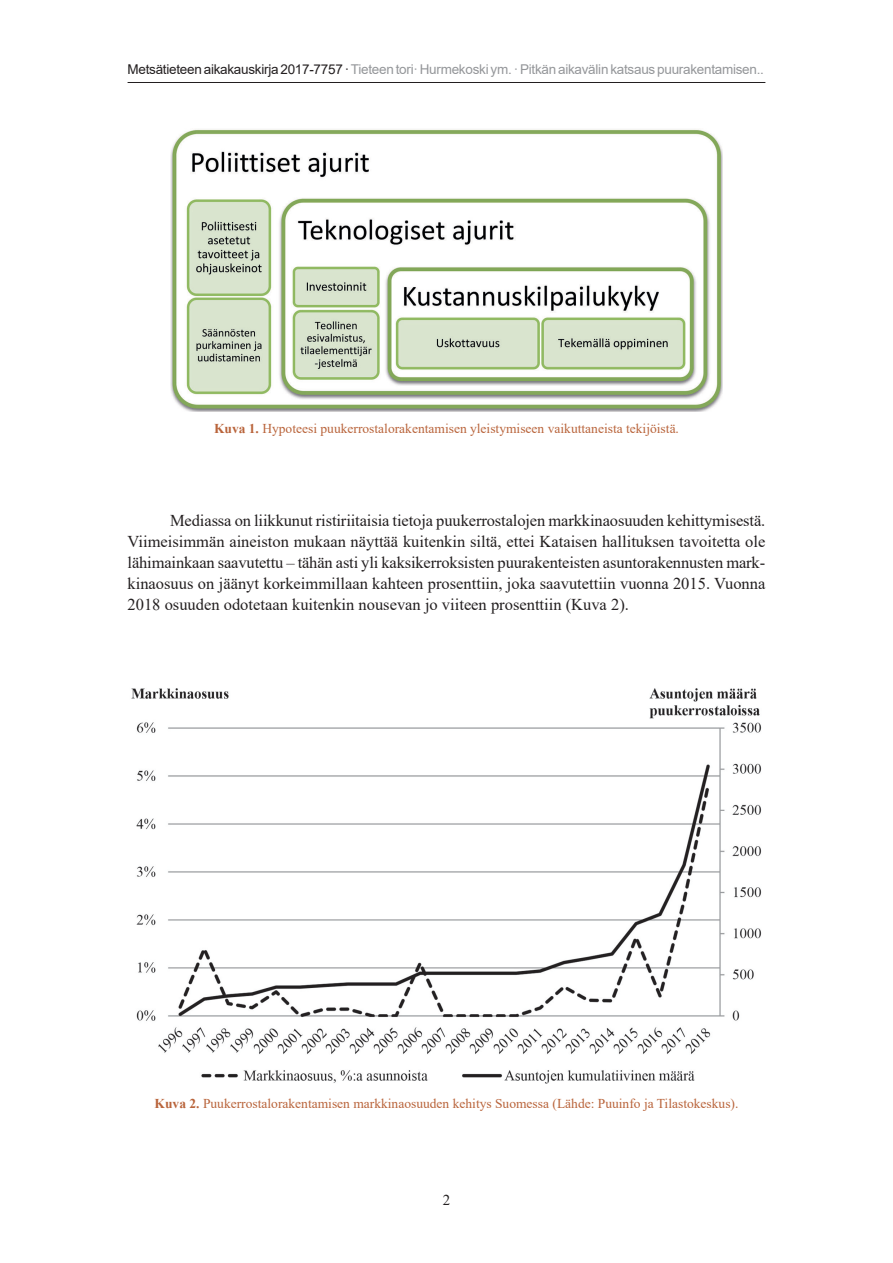
<style>
.page{position:relative;width:893px;height:1263px;background:#fff}
.page>*{position:absolute;margin:0;border:0;box-sizing:border-box;transform-origin:0 0}
.body-text{font:16.5px/21px "Times New Roman";color:#231f20;text-align:justify}
.t1{font:15px "Times New Roman";color:#231f20}
.fig-caption{font:13.5px "Times New Roman";color:#b9643b}
.t2{font:13.5px "Arial";letter-spacing:-.02em;color:#949699}
.s1{color:#231f20}
.s2{font-weight:700}
</style>
<div class="page">
<hr style="left:128px;top:82px;width:637px;height:1px;background:#231f20">
<img style="left:131px;top:688px;width:631px;height:396px">
<img style="left:170px;top:129px;width:553px;height:282px">
<p class="t2" style="left:128px;top:60px;width:638px"><span class="s1">Metsätieteen aikakauskirja 2017-7757 ·</span> Tieteen tori· Hurmekoski ym. · Pitkän aikavälin katsaus puurakentamisen..</p>
<p class="fig-caption" style="left:214px;top:419px;width:466px"><span class="s2">Kuva 1.</span> Hypoteesi puukerrostalorakentamisen yleistymiseen vaikuttaneista tekijöistä.</p>
<p class="body-text" style="left:128px;top:509px;width:639px;text-indent:43px">Mediassa on liikkunut ristiriitaisia tietoja puukerrostalojen markkinaosuuden kehittymisestä.<br>Viimeisimmän aineiston mukaan näyttää kuitenkin siltä, ettei Kataisen hallituksen tavoitetta ole lähimainkaan saavutettu – tähän asti yli kaksikerroksisten puurakenteisten asuntorakennusten mark&shy;kinaosuus on jäänyt korkeimmillaan kahteen prosenttiin, joka saavutettiin vuonna 2015. Vuonna 2018 osuuden odotetaan kuitenkin nousevan jo viiteen prosenttiin (Kuva 2).</p>
<p class="fig-caption" style="left:155px;top:1094px;width:585px"><span class="s2">Kuva 2.</span> Puukerrostalorakentamisen markkinaosuuden kehitys Suomessa (Lähde: Puuinfo ja Tilastokeskus).</p>
<p class="t1" style="left:443px;top:1190px;width:9px">2</p>
</div>
